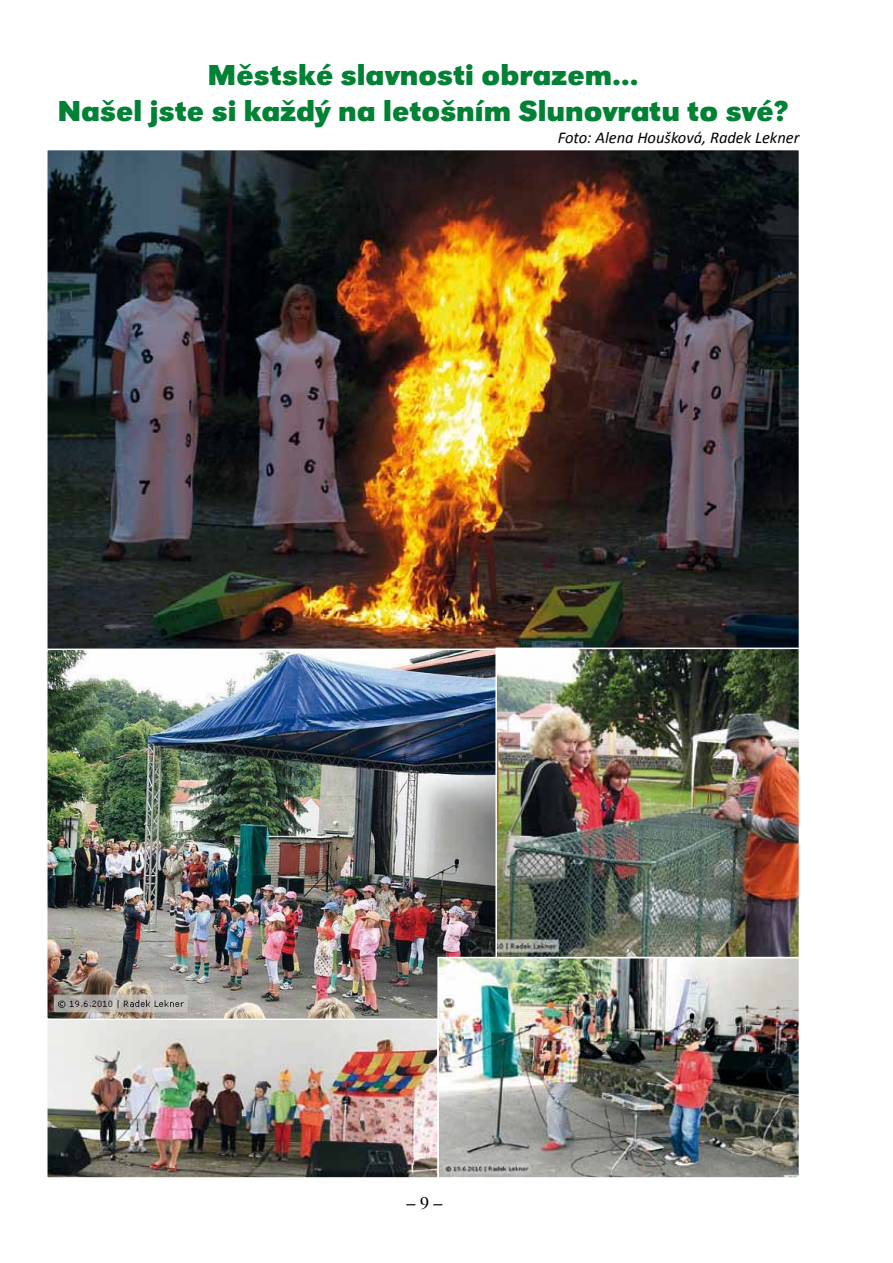
<style>
.page{position:relative;width:893px;height:1263px;background:#fff}
.page>*{position:absolute;margin:0;border:0;box-sizing:border-box;transform-origin:0 0}
.t1{font:700 30px/36px "URW Grotesk TOT";color:#008134;text-align:center}
.t2{font:18px "Times";color:#000}
.t3{font:italic 16.5px "Calibri";color:#000}
</style>
<div class="page">
<img style="left:49px;top:1020px;width:387px;height:156px">
<div style="left:46px;top:1013px;width:393px;height:166px;border:2px solid #fff"></div>
<img style="left:49px;top:152px;width:748px;height:496px">
<img style="left:49px;top:651px;width:446px;height:366px">
<div style="left:46px;top:648px;width:469px;height:372px;border:2px solid #fff"></div>
<img style="left:440px;top:960px;width:357px;height:216px">
<div style="left:437px;top:957px;width:363px;height:222px;border:2px solid #fff"></div>
<img style="left:498px;top:651px;width:299px;height:304px">
<div style="left:495px;top:648px;width:305px;height:310px;border:2px solid #fff"></div>
<p class="t1" style="left:57px;top:57px;width:733px">Městské slavnosti obrazem…<br>Našel jste si každý na letošním Slunovratu to své?</p>
<p class="t3" style="left:558px;top:128px;width:243px">Foto: Alena Houšková, Radek Lekner</p>
<p class="t2" style="left:406px;top:1193px;width:37px">– 9 –</p>
</div>
